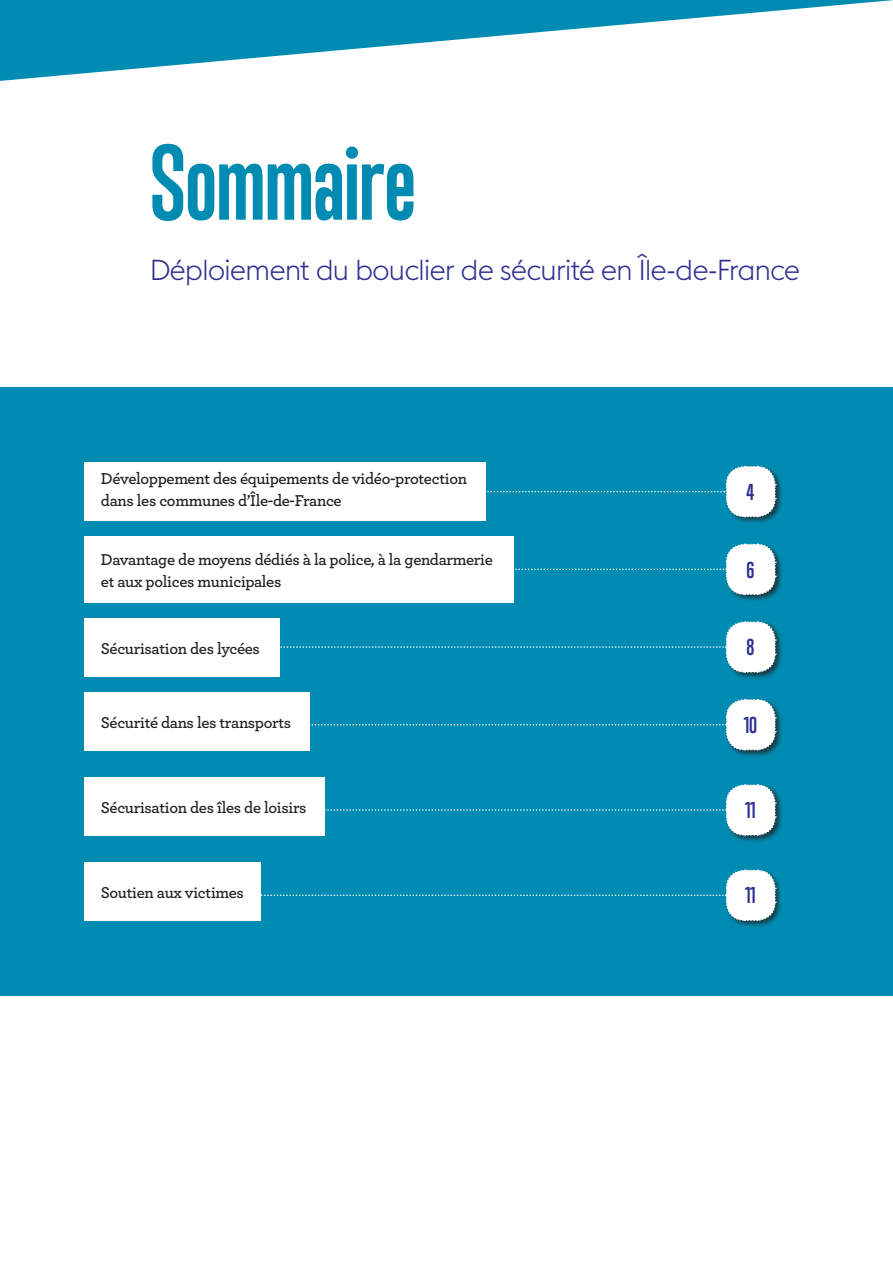
<style>
.page{position:relative;width:893px;height:1263px;background:#fff}
.page>*{position:absolute;margin:0;border:0;box-sizing:border-box;transform-origin:0 0}
.t1{font:700 97.5px "Trump Gothic Pro";letter-spacing:-.015em;color:#008cb2}
.t2{font:300 28.5px "Euclid Flex";letter-spacing:-.04em;color:#2e3092}
.t3{font:700 21px "Trump Gothic Pro";color:#2e3092}
.t4{font:600 16.5px/21.8px "Archer Pro";letter-spacing:-.02em;color:#231f20}
</style>
<div class="page">
<svg style="left:0;top:0;width:893px;height:81px"></svg>
<div style="left:0;top:387px;width:893px;height:609px;background:#008cb2"></div>
<div style="left:724px;top:465px;width:59px;height:60px;background:#231f20;opacity:.75"></div>
<div style="left:724px;top:542px;width:59px;height:60px;background:#231f20;opacity:.75"></div>
<div style="left:724px;top:620px;width:59px;height:60px;background:#231f20;opacity:.75"></div>
<div style="left:724px;top:698px;width:59px;height:60px;background:#231f20;opacity:.75"></div>
<div style="left:724px;top:783px;width:59px;height:60px;background:#231f20;opacity:.75"></div>
<div style="left:725px;top:868px;width:58px;height:60px;background:#231f20;opacity:.75"></div>
<svg style="left:487px;top:465px;width:289px;height:53px"></svg>
<svg style="left:279px;top:620px;width:497px;height:53px"></svg>
<svg style="left:211px;top:698px;width:565px;height:53px"></svg>
<svg style="left:325px;top:783px;width:451px;height:53px"></svg>
<svg style="left:261px;top:869px;width:515px;height:53px"></svg>
<svg style="left:513px;top:543px;width:263px;height:53px"></svg>
<div style="left:84px;top:462px;width:402px;height:59px;background:#fff"></div>
<div style="left:84px;top:536px;width:429px;height:67px;background:#fff"></div>
<div style="left:84px;top:617px;width:195px;height:59px;background:#fff"></div>
<div style="left:84px;top:691px;width:226px;height:59px;background:#fff"></div>
<div style="left:84px;top:777px;width:241px;height:59px;background:#fff"></div>
<div style="left:84px;top:862px;width:177px;height:59px;background:#fff"></div>
<h1 class="t1" style="left:150px;top:123px;width:268px">Sommaire</h1>
<h2 class="t2" style="left:150px;top:253px;width:652px">Déploiement du bouclier de sécurité en Île-de-France</h2>
<p class="t4" style="left:101px;top:467px;width:368px">Développement des équipements de vidéo-protection dans les communes d’Île-de-France</p>
<p class="t4" style="left:101px;top:547px;width:393px">Davantage de moyens dédiés à la police, à la gendarmerie et aux polices municipales</p>
<p class="t4" style="left:101px;top:636px;width:160px">Sécurisation des lycées</p>
<p class="t4" style="left:101px;top:710px;width:192px">Sécurité dans les transports</p>
<p class="t4" style="left:101px;top:795px;width:207px">Sécurisation des îles de loisirs</p>
<p class="t4" style="left:101px;top:881px;width:144px">Soutien aux victimes</p>
<p class="t3" style="left:747px;top:479px;width:9px">4</p>
<p class="t3" style="left:746px;top:557px;width:9px">6</p>
<p class="t3" style="left:746px;top:634px;width:9px">8</p>
<p class="t3" style="left:744px;top:712px;width:15px">10</p>
<p class="t3" style="left:745px;top:797px;width:12px">11</p>
<p class="t3" style="left:745px;top:883px;width:12px">11</p>
</div>
